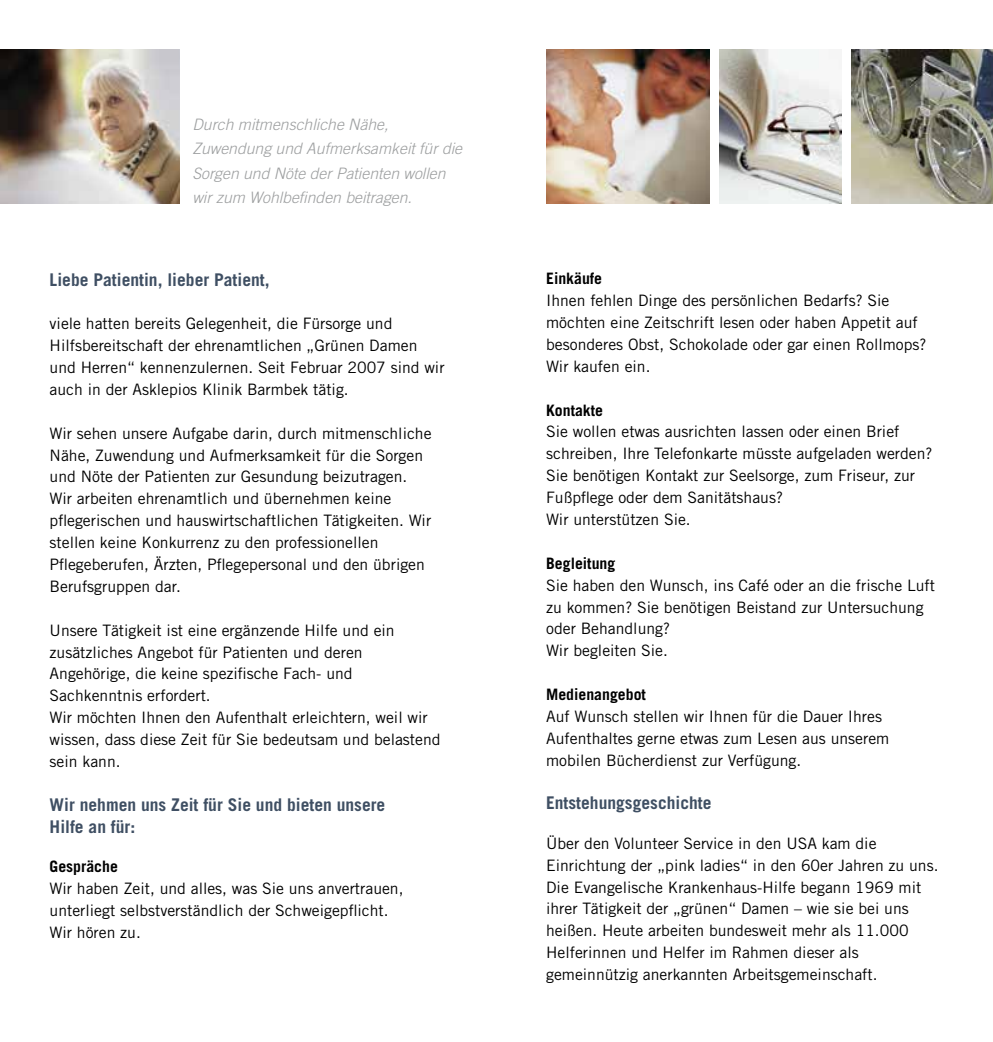
<style>
.page{position:relative;width:993px;height:1042px;background:#fff}
.page>*{position:absolute;margin:0;border:0;box-sizing:border-box;transform-origin:0 0}
.t1{font:700 17.5px/21.9px "Trade Gothic LT Std";color:#3f4f63}
.t2{font:15.75px/21.9px "Trade Gothic LT Std";color:#000}
.t3{font:italic 300 15.75px/24.5px "Trade Gothic LT Std";color:#9c9e9f}
.t4{font:700 15.75px "Trade Gothic LT Std";color:#000}
</style>
<div class="page">
<img style="left:851px;top:50px;width:141px;height:153px">
<img style="left:719px;top:50px;width:122px;height:153px">
<img style="left:546px;top:50px;width:163px;height:153px">
<img style="left:0;top:50px;width:180px;height:153px">
<p class="t3" style="left:192px;top:112px;width:271px">Durch mitmenschliche Nähe, Zuwendung und Aufmerksamkeit für die Sorgen und Nöte der Patienten wollen wir zum Wohlbefinden beitragen.</p>
<p class="t1" style="left:50px;top:268px;width:221px">Liebe Patientin, lieber Patient,</p>
<p class="t2" style="left:50px;top:312px;width:396px">viele hatten bereits Gelegenheit, die Fürsorge und Hilfsbereitschaft der ehrenamtlichen „Grünen Damen und Herren“ kennenzulernen. Seit Februar 2007 sind wir auch in der Asklepios Klinik Barmbek tätig.</p>
<p class="t2" style="left:50px;top:422px;width:383px">Wir sehen unsere Aufgabe darin, durch mitmenschliche Nähe, Zuwendung und Aufmerksamkeit für die Sorgen und Nöte der Patienten zur Gesundung beizutragen.<br>Wir arbeiten ehrenamtlich und übernehmen keine pflegerischen und hauswirtschaftlichen Tätigkeiten. Wir stellen keine Konkurrenz zu den professionellen Pflegeberufen, Ärzten, Pflegepersonal und den übrigen Berufsgruppen dar.</p>
<p class="t2" style="left:50px;top:619px;width:392px">Unsere Tätigkeit ist eine ergänzende Hilfe und ein zusätzliches Angebot für Patienten und deren Angehörige, die keine spezifische Fach- und Sachkenntnis erfordert.<br>Wir möchten Ihnen den Aufenthalt erleichtern, weil wir wissen, dass diese Zeit für Sie bedeutsam und belastend sein kann.</p>
<p class="t1" style="left:50px;top:793px;width:337px">Wir nehmen uns Zeit für Sie und bieten unsere<br>Hilfe an für:</p>
<p class="t4" style="left:50px;top:856px;width:70px">Gespräche</p>
<p class="t2" style="left:50px;top:877px;width:355px">Wir haben Zeit, und alles, was Sie uns anvertrauen, unterliegt selbstverständlich der Schweigepflicht.<br>Wir hören zu.</p>
<p class="t4" style="left:546px;top:269px;width:58px">Einkäufe</p>
<p class="t2" style="left:546px;top:289px;width:382px">Ihnen fehlen Dinge des persönlichen Bedarfs? Sie möchten eine Zeitschrift lesen oder haben Appetit auf besonderes Obst, Schokolade oder gar einen Rollmops?<br>Wir kaufen ein.</p>
<p class="t4" style="left:546px;top:400px;width:58px">Kontakte</p>
<p class="t2" style="left:546px;top:421px;width:388px">Sie wollen etwas ausrichten lassen oder einen Brief schreiben, Ihre Telefonkarte müsste aufgeladen werden?<br>Sie benötigen Kontakt zur Seelsorge, zum Friseur, zur Fußpflege oder dem Sanitätshaus?<br>Wir unterstützen Sie.</p>
<p class="t4" style="left:546px;top:553px;width:71px">Begleitung</p>
<p class="t2" style="left:546px;top:574px;width:390px">Sie haben den Wunsch, ins Café oder an die frische Luft zu kommen? Sie benötigen Beistand zur Untersuchung oder Behandlung?<br>Wir begleiten Sie.</p>
<p class="t4" style="left:546px;top:685px;width:101px">Medienangebot</p>
<p class="t2" style="left:546px;top:705px;width:344px">Auf Wunsch stellen wir Ihnen für die Dauer Ihres<br>Aufenthaltes gerne etwas zum Lesen aus unserem mobilen Bücherdienst zur Verfügung.</p>
<p class="t1" style="left:546px;top:792px;width:167px">Entstehungsgeschichte</p>
<p class="t2" style="left:546px;top:832px;width:393px">Über den Volunteer Service in den USA kam die Einrichtung der „pink ladies“ in den 60er Jahren zu uns.<br>Die Evangelische Krankenhaus-Hilfe begann 1969 mit ihrer Tätigkeit der „grünen“ Damen – wie sie bei uns heißen. Heute arbeiten bundesweit mehr als 11.000<br>Helferinnen und Helfer im Rahmen dieser als gemeinnützig anerkannten Arbeitsgemeinschaft.</p>
</div>
